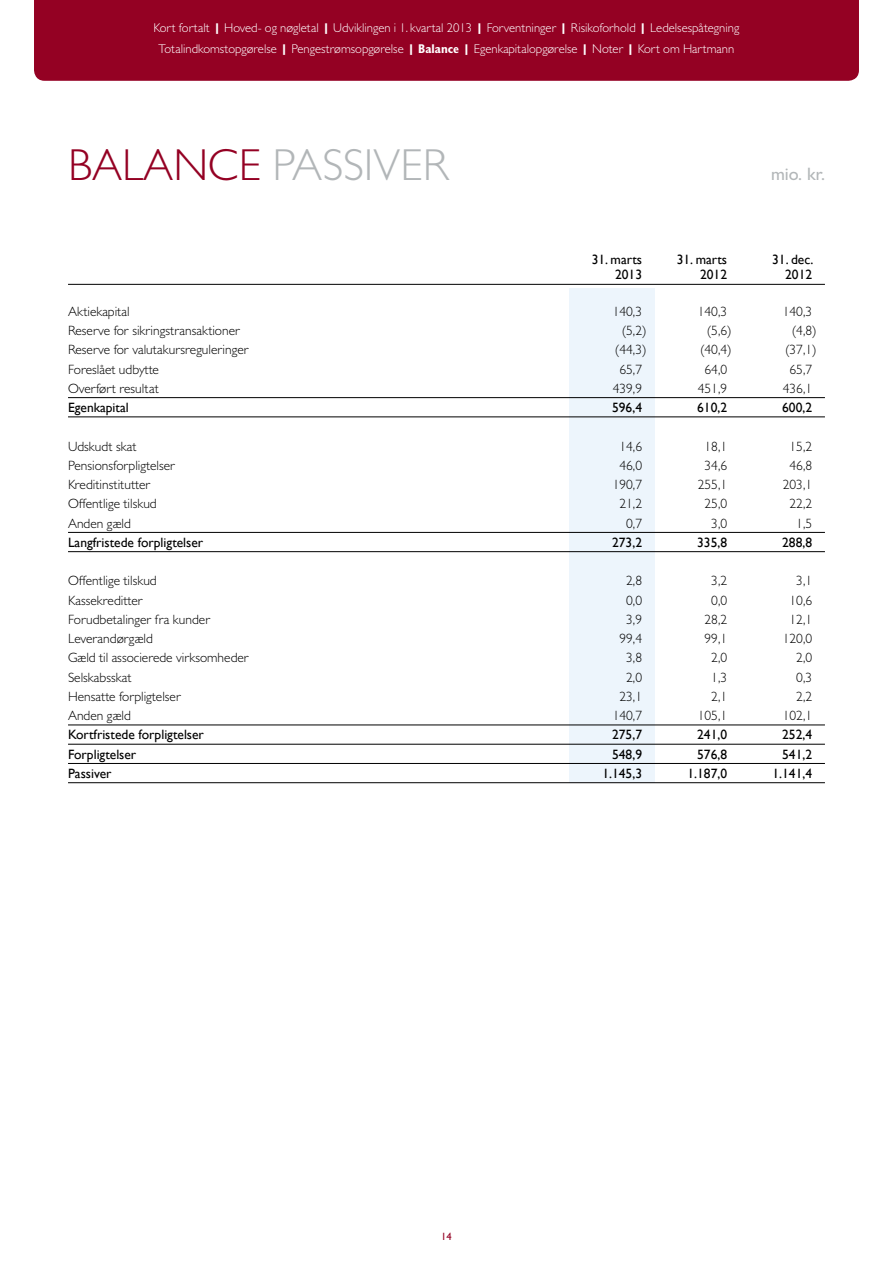
<style>
.page{position:relative;width:893px;height:1263px;background:#fff}
.page>*{position:absolute;margin:0;border:0;box-sizing:border-box;transform-origin:0 0}
.t1{font:300 45px "Gill Sans MT Std";color:#b2b6b8}
.t2{font:300 45px "Gill Sans MT Std";color:#940123}
.t3{font:500 18px "Gill Sans MT Std";color:#b2b6b8}
.t4{font:300 13.5px "Gill Sans MT Std";color:#000}
.t5{font:13.5px "Gill Sans";color:#000}
.t6{font:300 12.75px/21px "Gill Sans MT Std";color:#fff;text-align:center}
.t7{font:10.5px "Gill Sans";color:#940123}
.s1{font-weight:800}
.s2{font-weight:700;font-stretch:condensed}
</style>
<div class="page">
<div style="left:570px;top:289px;width:85px;height:494px;background:#edf5fc"></div>
<hr style="left:68px;top:284px;width:757px;height:1px;background:#000">
<hr style="left:68px;top:397px;width:757px;height:1px;background:#000">
<hr style="left:68px;top:417px;width:757px;height:1px;background:#000">
<hr style="left:68px;top:532px;width:757px;height:1px;background:#000">
<hr style="left:68px;top:551px;width:757px;height:1px;background:#000">
<hr style="left:68px;top:725px;width:757px;height:1px;background:#000">
<hr style="left:68px;top:744px;width:757px;height:1px;background:#000">
<hr style="left:68px;top:763px;width:757px;height:1px;background:#000">
<hr style="left:68px;top:782px;width:757px;height:1px;background:#000">
<div style="left:34px;top:0;width:825px;height:81px;background:#940123"></div>
<p class="t6" style="left:154px;top:17px;width:587px">Kort fortalt <span class="s1">|</span> Hoved- og nøgletal <span class="s1">|</span> Udviklingen i 1. kvartal 2013 <span class="s1">|</span> Forventninger <span class="s1">|</span> Risikoforhold <span class="s1">|</span> Ledelsespåtegning<br>Totalindkomstopgørelse <span class="s1">|</span> Pengestrømsopgørelse <span class="s1">|</span> <span class="s2">Balance</span> <span class="s1">|</span> Egenkapitalopgørelse <span class="s1">|</span> Noter <span class="s1">|</span> Kort om Hartmann</p>
<h1 class="t2" style="left:68px;top:137px;width:134px">Balance</h1>
<h1 class="t1" style="left:273px;top:137px;width:178px">passiver</h1>
<h2 class="t3" style="left:771px;top:163px;width:55px">mio. kr.</h2>
<p class="t5" style="left:592px;top:252px;width:52px">31. marts</p>
<p class="t5" style="left:677px;top:252px;width:52px">31. marts</p>
<p class="t5" style="left:772px;top:252px;width:43px">31. dec.</p>
<p class="t5" style="left:615px;top:267px;width:28px">2013</p>
<p class="t5" style="left:700px;top:267px;width:28px">2012</p>
<p class="t5" style="left:785px;top:267px;width:28px">2012</p>
<p class="t4" style="left:68px;top:303px;width:63px">Aktiekapital</p>
<p class="t4" style="left:613px;top:303px;width:31px">140,3</p>
<p class="t4" style="left:698px;top:303px;width:31px">140,3</p>
<p class="t4" style="left:783px;top:303px;width:31px">140,3</p>
<p class="t4" style="left:68px;top:322px;width:174px">Reserve for sikringstransaktioner</p>
<p class="t4" style="left:622px;top:322px;width:26px">(5,2)</p>
<p class="t4" style="left:707px;top:322px;width:26px">(5,6)</p>
<p class="t4" style="left:792px;top:322px;width:26px">(4,8)</p>
<p class="t4" style="left:68px;top:342px;width:182px">Reserve for valutakursreguleringer</p>
<p class="t4" style="left:615px;top:342px;width:33px">(44,3)</p>
<p class="t4" style="left:700px;top:342px;width:33px">(40,4)</p>
<p class="t4" style="left:785px;top:342px;width:33px">(37,1)</p>
<p class="t4" style="left:68px;top:361px;width:93px">Foreslået udbytte</p>
<p class="t4" style="left:619px;top:361px;width:24px">65,7</p>
<p class="t4" style="left:704px;top:361px;width:24px">64,0</p>
<p class="t4" style="left:789px;top:361px;width:24px">65,7</p>
<p class="t4" style="left:68px;top:380px;width:92px">Overført resultat</p>
<p class="t4" style="left:613px;top:380px;width:31px">439,9</p>
<p class="t4" style="left:698px;top:380px;width:31px">451,9</p>
<p class="t4" style="left:783px;top:380px;width:31px">436,1</p>
<p class="t5" style="left:68px;top:400px;width:62px">Egenkapital</p>
<p class="t5" style="left:612px;top:400px;width:31px">596,4</p>
<p class="t5" style="left:697px;top:400px;width:31px">610,2</p>
<p class="t5" style="left:782px;top:400px;width:31px">600,2</p>
<p class="t4" style="left:68px;top:438px;width:70px">Udskudt skat</p>
<p class="t4" style="left:619px;top:438px;width:24px">14,6</p>
<p class="t4" style="left:704px;top:438px;width:24px">18,1</p>
<p class="t4" style="left:789px;top:438px;width:24px">15,2</p>
<p class="t4" style="left:68px;top:457px;width:109px">Pensionsforpligtelser</p>
<p class="t4" style="left:619px;top:457px;width:24px">46,0</p>
<p class="t4" style="left:704px;top:457px;width:24px">34,6</p>
<p class="t4" style="left:789px;top:457px;width:24px">46,8</p>
<p class="t4" style="left:68px;top:476px;width:84px">Kreditinstitutter</p>
<p class="t4" style="left:613px;top:476px;width:31px">190,7</p>
<p class="t4" style="left:698px;top:476px;width:31px">255,1</p>
<p class="t4" style="left:783px;top:476px;width:31px">203,1</p>
<p class="t4" style="left:68px;top:496px;width:90px">Offentlige tilskud</p>
<p class="t4" style="left:619px;top:496px;width:24px">21,2</p>
<p class="t4" style="left:704px;top:496px;width:24px">25,0</p>
<p class="t4" style="left:789px;top:496px;width:24px">22,2</p>
<p class="t4" style="left:68px;top:515px;width:64px">Anden gæld</p>
<p class="t4" style="left:626px;top:515px;width:17px">0,7</p>
<p class="t4" style="left:711px;top:515px;width:17px">3,0</p>
<p class="t4" style="left:796px;top:515px;width:17px">1,5</p>
<p class="t5" style="left:68px;top:534px;width:137px">Langfristede forpligtelser</p>
<p class="t5" style="left:612px;top:534px;width:31px">273,2</p>
<p class="t5" style="left:697px;top:534px;width:31px">335,8</p>
<p class="t5" style="left:782px;top:534px;width:31px">288,8</p>
<p class="t4" style="left:68px;top:573px;width:90px">Offentlige tilskud</p>
<p class="t4" style="left:626px;top:573px;width:17px">2,8</p>
<p class="t4" style="left:711px;top:573px;width:17px">3,2</p>
<p class="t4" style="left:796px;top:573px;width:17px">3,1</p>
<p class="t4" style="left:68px;top:592px;width:76px">Kassekreditter</p>
<p class="t4" style="left:626px;top:592px;width:17px">0,0</p>
<p class="t4" style="left:711px;top:592px;width:17px">0,0</p>
<p class="t4" style="left:789px;top:592px;width:24px">10,6</p>
<p class="t4" style="left:68px;top:611px;width:144px">Forudbetalinger fra kunder</p>
<p class="t4" style="left:626px;top:611px;width:17px">3,9</p>
<p class="t4" style="left:704px;top:611px;width:24px">28,2</p>
<p class="t4" style="left:789px;top:611px;width:24px">12,1</p>
<p class="t4" style="left:68px;top:630px;width:86px">Leverandørgæld</p>
<p class="t4" style="left:619px;top:630px;width:24px">99,4</p>
<p class="t4" style="left:704px;top:630px;width:24px">99,1</p>
<p class="t4" style="left:783px;top:630px;width:31px">120,0</p>
<p class="t4" style="left:68px;top:650px;width:182px">Gæld til associerede virksomheder</p>
<p class="t4" style="left:626px;top:650px;width:17px">3,8</p>
<p class="t4" style="left:711px;top:650px;width:17px">2,0</p>
<p class="t4" style="left:796px;top:650px;width:17px">2,0</p>
<p class="t4" style="left:68px;top:669px;width:65px">Selskabsskat</p>
<p class="t4" style="left:626px;top:669px;width:17px">2,0</p>
<p class="t4" style="left:711px;top:669px;width:17px">1,3</p>
<p class="t4" style="left:796px;top:669px;width:17px">0,3</p>
<p class="t4" style="left:68px;top:688px;width:115px">Hensatte forpligtelser</p>
<p class="t4" style="left:619px;top:688px;width:24px">23,1</p>
<p class="t4" style="left:711px;top:688px;width:17px">2,1</p>
<p class="t4" style="left:796px;top:688px;width:17px">2,2</p>
<p class="t4" style="left:68px;top:707px;width:64px">Anden gæld</p>
<p class="t4" style="left:613px;top:707px;width:31px">140,7</p>
<p class="t4" style="left:698px;top:707px;width:31px">105,1</p>
<p class="t4" style="left:783px;top:707px;width:31px">102,1</p>
<p class="t5" style="left:68px;top:727px;width:137px">Kortfristede forpligtelser</p>
<p class="t5" style="left:612px;top:727px;width:31px">275,7</p>
<p class="t5" style="left:697px;top:727px;width:31px">241,0</p>
<p class="t5" style="left:782px;top:727px;width:31px">252,4</p>
<p class="t5" style="left:68px;top:746px;width:70px">Forpligtelser</p>
<p class="t5" style="left:612px;top:746px;width:31px">548,9</p>
<p class="t5" style="left:697px;top:746px;width:31px">576,8</p>
<p class="t5" style="left:782px;top:746px;width:31px">541,2</p>
<p class="t5" style="left:68px;top:765px;width:45px">Passiver</p>
<p class="t5" style="left:602px;top:765px;width:41px">1.145,3</p>
<p class="t5" style="left:687px;top:765px;width:41px">1.187,0</p>
<p class="t5" style="left:772px;top:765px;width:41px">1.141,4</p>
<p class="t7" style="left:441px;top:1231px;width:12px">14</p>
</div>
